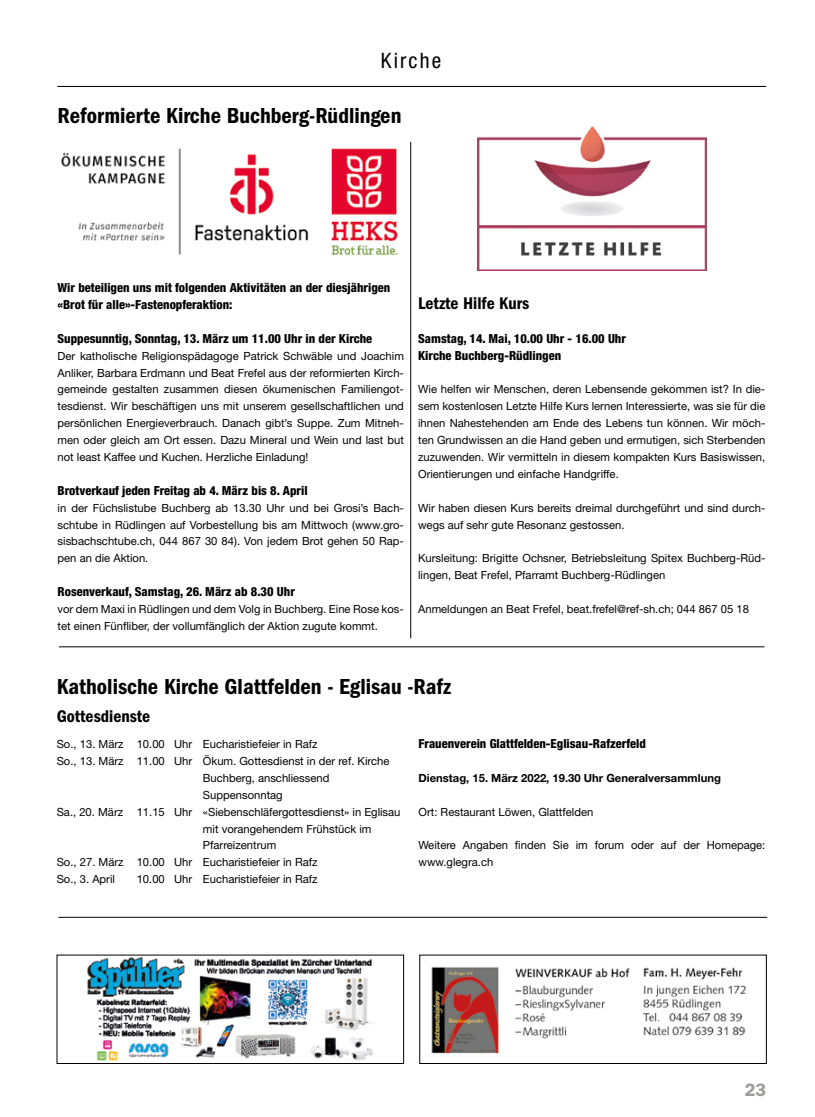
<style>
.page{position:relative;width:815px;height:1117px;background:#fff}
.page>*{position:absolute;margin:0;border:0;box-sizing:border-box;transform-origin:0 0}
.t1{font:600 condensed 22.5px "Franklin Gothic";color:#000}
.t2{font:condensed 21.25px "Helvetica Neue LT Pro";letter-spacing:.1em;color:#000}
.t3{font:18.5px "Franklin Gothic URW Dem";color:#9d9d9c}
.t4{font:600 condensed 17.5px "Franklin Gothic";color:#000}
.t5{font:800 condensed 12.5px/16.9px "Helvetica Neue LT Pro";color:#000}
.t6{font:11.25px/16.9px "Helvetica Neue LT Pro";color:#000}
.t7{font:700 11.25px "Helvetica Neue LT Pro";color:#000}
</style>
<div class="page">
<hr style="left:57px;top:86px;width:709px;height:1px;background:#000">
<hr style="left:59px;top:646px;width:705px;height:1px;background:#000">
<img style="left:431px;top:966px;width:315px;height:88px">
<hr style="left:58px;top:916px;width:709px;height:1px;background:#000">
<img style="left:87px;top:956px;width:286px;height:105px">
<img style="left:61px;top:148px;width:337px;height:108px">
<img style="left:477px;top:126px;width:229px;height:144px">
<hr style="left:410px;top:142px;width:1px;height:496px;background:#000">
<h2 class="t2" style="left:381px;top:48px;width:62px">Kirche</h2>
<h1 class="t1" style="left:58px;top:103px;width:345px">Reformierte Kirche Buchberg-Rüdlingen</h1>
<p class="t5" style="left:58px;top:279px;width:334px">Wir beteiligen uns mit folgenden Aktivitäten an der diesjährigen «Brot für alle»-Fastenopferaktion:</p>
<p class="t5" style="left:58px;top:329px;width:316px">Suppesunntig, Sonntag, 13. März um 11.00 Uhr in der Kirche</p>
<p class="t6" style="left:58px;top:347px;width:348px;text-align:justify">Der katholische Religionspädagoge Patrick Schwäble und Joachim Anliker, Barbara Erdmann und Beat Frefel aus der reformierten Kirch&shy;gemeinde gestalten zusammen diesen ökumenischen Familiengot&shy;tesdienst. Wir beschäftigen uns mit unserem gesellschaftlichen und persönlichen Energieverbrauch. Danach gibt’s Suppe. Zum Mitneh&shy;men oder gleich am Ort essen. Dazu Mineral und Wein und last but not least Kaffee und Kuchen. Herzliche Einladung!</p>
<p class="t5" style="left:58px;top:481px;width:252px">Brotverkauf jeden Freitag ab 4. März bis 8. April</p>
<p class="t6" style="left:58px;top:499px;width:348px;text-align:justify">in der Füchslistube Buchberg ab 13.30 Uhr und bei Grosi’s Bach&shy;schtube in Rüdlingen auf Vorbestellung bis am Mittwoch (www.gro&shy;sisbachschtube.ch, 044 867 30 84). Von jedem Brot gehen 50 Rap&shy;pen an die Aktion.</p>
<p class="t5" style="left:58px;top:583px;width:239px">Rosenverkauf, Samstag, 26. März ab 8.30 Uhr</p>
<p class="t6" style="left:58px;top:600px;width:348px">vor dem Maxi in Rüdlingen und dem Volg in Buchberg. Eine Rose kos&shy;tet einen Fünfliber, der vollumfänglich der Aktion zugute kommt.</p>
<h3 class="t4" style="left:418px;top:293px;width:113px">Letzte Hilfe Kurs</h3>
<p class="t5" style="left:418px;top:329px;width:209px">Samstag, 14. Mai, 10.00 Uhr - 16.00 Uhr<br>Kirche Buchberg-Rüdlingen</p>
<p class="t6" style="left:418px;top:380px;width:349px;text-align:justify">Wie helfen wir Menschen, deren Lebensende gekommen ist? In die&shy;sem kostenlosen Letzte Hilfe Kurs lernen Interessierte, was sie für die ihnen Nahestehenden am Ende des Lebens tun können. Wir möch&shy;ten Grundwissen an die Hand geben und ermutigen, sich Sterbenden zuzuwenden. Wir vermitteln in diesem kompakten Kurs Basiswissen, Orientierungen und einfache Handgriffe.</p>
<p class="t6" style="left:418px;top:499px;width:349px">Wir haben diesen Kurs bereits dreimal durchgeführt und sind durch&shy;wegs auf sehr gute Resonanz gestossen.</p>
<p class="t6" style="left:418px;top:549px;width:349px">Kursleitung: Brigitte Ochsner, Betriebsleitung Spitex Buchberg-Rüd&shy;lingen, Beat Frefel, Pfarramt Buchberg-Rüdlingen</p>
<p class="t6" style="left:418px;top:600px;width:332px">Anmeldungen an Beat Frefel, beat.frefel@ref-sh.ch; 044 867 05 18</p>
<h1 class="t1" style="left:57px;top:673px;width:396px">Katholische Kirche Glattfelden - Eglisau -Rafz</h1>
<h3 class="t4" style="left:57px;top:706px;width:95px">Gottesdienste</h3>
<p class="t6" style="left:57px;top:735px;width:262px">So., 13. März 10.00 Uhr Eucharistiefeier in Rafz</p>
<p class="t6" style="left:57px;top:752px;width:334px">So., 13. März 11.00 Uhr Ökum. Gottesdienst in der ref. Kirche</p>
<p class="t6" style="left:203px;top:769px;width:128px">Buchberg, anschliessend</p>
<p class="t6" style="left:203px;top:785px;width:81px">Suppensonntag</p>
<p class="t6" style="left:57px;top:802px;width:345px">Sa., 20. März 11.15 Uhr «Siebenschläfergottesdienst» in Eglisau</p>
<p class="t6" style="left:203px;top:819px;width:170px">mit vorangehendem Frühstück im</p>
<p class="t6" style="left:203px;top:836px;width:75px">Pfarreizentrum</p>
<p class="t6" style="left:57px;top:853px;width:262px">So., 27. März 10.00 Uhr Eucharistiefeier in Rafz</p>
<p class="t6" style="left:57px;top:870px;width:60px">So., 3. April</p>
<p class="t6" style="left:137px;top:870px;width:182px">10.00 Uhr Eucharistiefeier in Rafz</p>
<p class="t5" style="left:419px;top:734px;width:229px">Frauenverein Glattfelden-Eglisau-Rafzerfeld</p>
<p class="t7" style="left:419px;top:770px;width:304px">Dienstag, 15. März 2022, 19.30 Uhr Generalversammlung</p>
<p class="t6" style="left:419px;top:802px;width:176px">Ort: Restaurant Löwen, Glattfelden</p>
<p class="t6" style="left:419px;top:836px;width:348px">Weitere Angaben finden Sie im forum oder auf der Homepage: www.glegra.ch</p>
<h3 class="t3" style="left:745px;top:1077px;width:23px">23</h3>
</div>
